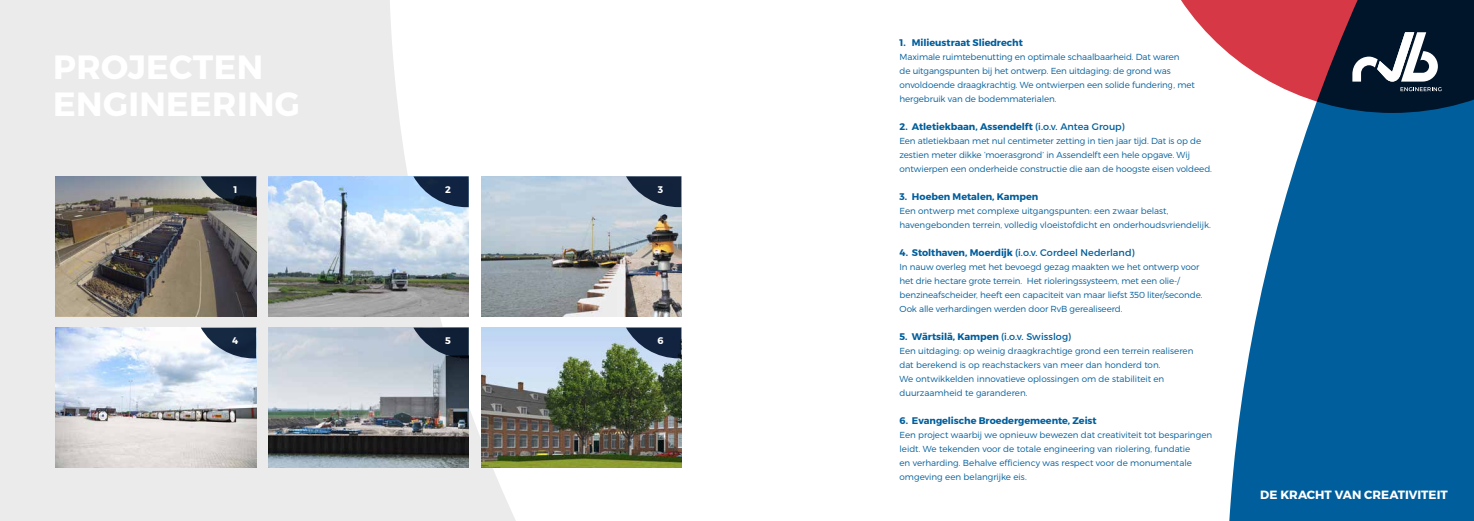
<style>
.page{position:relative;width:1474px;height:521px;background:#fff}
.page>*{position:absolute;margin:0;border:0;box-sizing:border-box;transform-origin:0 0}
.t1{font:700 11.9px "Montserrat";color:#fff}
.t2{font:700 9.62px "Montserrat";letter-spacing:-.005em;color:#005e9c}
.t3{font:9.62px "Montserrat";letter-spacing:.005em;color:#005e9c}
.t4{font:700 9.62px "Montserrat";color:#fff}
.t5{font:300 8.75px/14px "Montserrat";letter-spacing:-.01em;color:#005e9c}
.s1{font-weight:400}
.s2{font-weight:700}
</style>
<div class="page">
<div style="left:0;top:0;width:736px;height:521px;background:#ecebeb"></div>
<svg style="left:389px;top:0;width:347px;height:521px;fill:#fff"></svg>
<img style="left:56px;top:176px;width:200px;height:140px">
<img style="left:268px;top:176px;width:200px;height:140px">
<img style="left:268px;top:328px;width:200px;height:139px">
<img style="left:56px;top:328px;width:200px;height:139px">
<img style="left:481px;top:176px;width:200px;height:140px">
<img style="left:481px;top:328px;width:200px;height:139px">
<svg style="left:1229px;top:113px;width:244px;height:408px;fill:#005e9c"></svg>
<svg style="left:1181px;top:0;width:292px;height:113px"></svg>
<svg style="left:1352px;top:32px;width:89px;height:59px"></svg>
<svg style="left:201px;top:176px;width:55px;height:31px"></svg>
<svg style="left:201px;top:328px;width:55px;height:30px"></svg>
<svg style="left:413px;top:176px;width:55px;height:31px"></svg>
<svg style="left:413px;top:328px;width:55px;height:30px"></svg>
<svg style="left:626px;top:176px;width:55px;height:31px"></svg>
<svg style="left:626px;top:328px;width:55px;height:30px"></svg>
<p class="t4" style="left:233px;top:183px;width:5px">1</p>
<p class="t4" style="left:232px;top:335px;width:8px">4</p>
<p class="t4" style="left:445px;top:183px;width:7px">2</p>
<p class="t4" style="left:445px;top:335px;width:7px">5</p>
<p class="t4" style="left:658px;top:183px;width:7px">3</p>
<p class="t4" style="left:657px;top:335px;width:8px">6</p>
<p class="t2" style="left:899px;top:36px;width:125px">1. Milieustraat Sliedrecht</p>
<p class="t5" style="left:899px;top:49px;width:297px">Maximale ruimtebenutting en optimale schaalbaarheid. Dat waren<br>de uitgangspunten bij het ontwerp. Een uitdaging: de grond was onvoldoende draagkrachtig. We ontwierpen een solide fundering, met hergebruik van de bodemmaterialen.</p>
<p class="t2" style="left:899px;top:120px;width:226px">2. Atletiekbaan, Assendelft <span class="s1">(i.o.v. Antea Group)</span></p>
<p class="t5" style="left:899px;top:133px;width:314px">Een atletiekbaan met nul centimeter zetting in tien jaar tijd. Dat is op de zestien meter dikke ‘moerasgrond’ in Assendelft een hele opgave. Wij ontwierpen een onderheide constructie die aan de hoogste eisen voldeed.</p>
<p class="t2" style="left:899px;top:190px;width:140px">3. Hoeben Metalen, Kampen</p>
<p class="t5" style="left:899px;top:203px;width:313px">Een ontwerp met complexe uitgangspunten: een zwaar belast, havengebonden terrein, volledig vloeistofdicht en onderhoudsvriendelijk.</p>
<p class="t3" style="left:899px;top:246px;width:236px"><span class="s2">4. Stolthaven, Moerdijk</span> (i.o.v. Cordeel Nederland)</p>
<p class="t5" style="left:899px;top:259px;width:304px">In nauw overleg met het bevoegd gezag maakten we het ontwerp voor het drie hectare grote terrein. Het rioleringssysteem, met een olie-/ benzineafscheider, heeft een capaciteit van maar liefst 350 liter/seconde.<br>Ook alle verhardingen werden door RvB gerealiseerd.</p>
<p class="t2" style="left:899px;top:330px;width:173px">5. Wärtsilä, Kampen <span class="s1">(i.o.v. Swisslog)</span></p>
<p class="t5" style="left:899px;top:343px;width:295px">Een uitdaging: op weinig draagkrachtige grond een terrein realiseren dat berekend is op reachstackers van meer dan honderd ton.<br>We ontwikkelden innovatieve oplossingen om de stabiliteit en duurzaamheid te garanderen.</p>
<p class="t2" style="left:899px;top:414px;width:199px">6. Evangelische Broedergemeente, Zeist</p>
<p class="t5" style="left:899px;top:427px;width:314px">Een project waarbij we opnieuw bewezen dat creativiteit tot besparingen leidt. We tekenden voor de totale engineering van riolering, fundatie<br>en verharding. Behalve efficiency was respect voor de monumentale omgeving een belangrijke eis.</p>
<h1 class="t1" style="left:1260px;top:487px;width:189px">DE KRACHT VAN CREATIVITEIT</h1>
</div>
